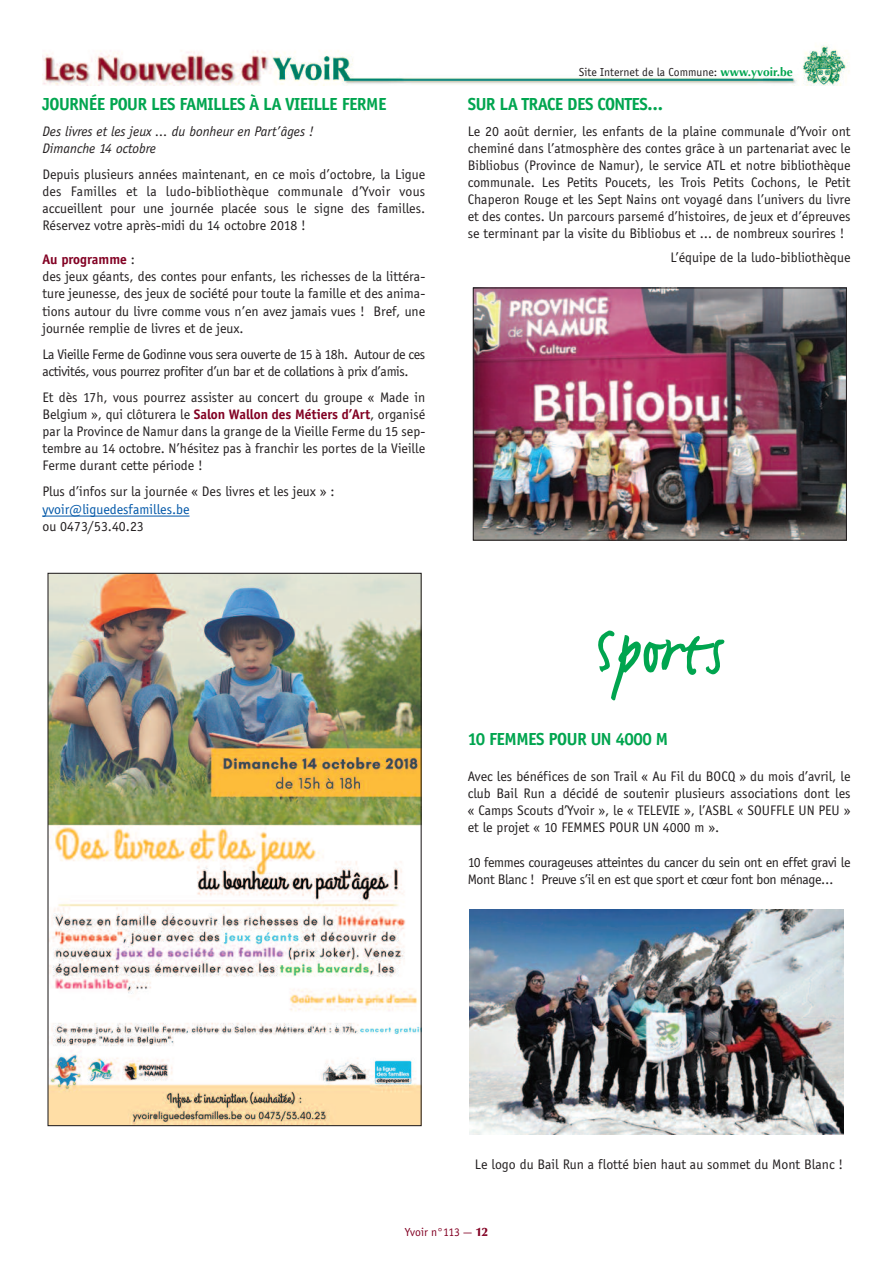
<style>
.page{position:relative;width:893px;height:1263px;background:#fff}
.page>*{position:absolute;margin:0;border:0;box-sizing:border-box;transform-origin:0 0}
.t1{font:600 82.5px "FF Justlefthand";letter-spacing:-.02em;color:#00a54f}
.t2{font:700 18px "Officina Sans";letter-spacing:-.025em;color:#00a54f}
.t3{font:14.25px/17.1px "Officina Sans";color:#231f20;text-align:justify}
.t4{font:14.25px/17.1px "Officina Sans";letter-spacing:-.025em;color:#231f20}
.t5{font:italic 14.25px/17.1px "Officina Sans";color:#231f20}
.t6{font:14.25px "Officina Sans";color:#0157a8}
.t7{font:12px "Officina Sans";color:#231f20}
.t8{font:12px "Officina Sans";letter-spacing:-.005em;color:#820123}
.s1{font-weight:700;color:#820123}
.s2{font-family:"Optima";font-weight:700;color:#00a54f}
.s3{font-family:"Optima";font-weight:900}
</style>
<div class="page">
<img style="left:43px;top:45px;width:806px;height:40px">
<hr style="left:42px;top:516px;width:148px;height:1px;background:#0157a8">
<img style="left:49px;top:575px;width:371px;height:549px">
<img style="left:475px;top:289px;width:370px;height:250px">
<div style="left:473px;top:287px;width:374px;height:254px;border:1px solid #231f20"></div>
<img style="left:469px;top:909px;width:374px;height:225px">
<p class="t2" style="left:42px;top:93px;width:345px">JOURNÉE POUR LES FAMILLES À LA VIEILLE FERME</p>
<p class="t5" style="left:42px;top:122px;width:273px">Des livres et les jeux … du bonheur en Part’âges !<br>Dimanche 14 octobre</p>
<p class="t3" style="left:42px;top:165px;width:384px">Depuis plusieurs années maintenant, en ce mois d’octobre, la Ligue des Familles et la ludo-bibliothèque communale d’Yvoir vous accueillent pour une journée placée sous le signe des familles.<br>Réservez votre après-midi du 14 octobre 2018 !</p>
<p class="t3" style="left:42px;top:251px;width:384px;text-align:left"><span class="s1">Au programme</span> :<br>des jeux géants, des contes pour enfants, les richesses de la littéra&shy;ture jeunesse, des jeux de société pour toute la famille et des anima&shy;tions autour du livre comme vous n’en avez jamais vues ! Bref, une journée remplie de livres et de jeux.</p>
<p class="t4" style="left:42px;top:345px;width:384px">La Vieille Ferme de Godinne vous sera ouverte de 15 à 18h. Autour de ces activités, vous pourrez profiter d’un bar et de collations à prix d’amis.</p>
<p class="t3" style="left:42px;top:388px;width:384px">Et dès 17h, vous pourrez assister au concert du groupe « Made in Belgium », qui clôturera le <span class="s1">Salon Wallon des Métiers d’Art</span>, organisé par la Province de Namur dans la grange de la Vieille Ferme du 15 sep&shy;tembre au 14 octobre. N’hésitez pas à franchir les portes de la Vieille Ferme durant cette période !</p>
<p class="t3" style="left:42px;top:483px;width:294px">Plus d’infos sur la journée « Des livres et les jeux » :</p>
<p class="t6" style="left:42px;top:500px;width:149px">yvoir@liguedesfamilles.be</p>
<p class="t3" style="left:42px;top:517px;width:103px">ou 0473/53.40.23</p>
<p class="t7" style="left:579px;top:65px;width:215px">Site Internet de la Commune: <span class="s2">www.yvoir.be</span></p>
<p class="t2" style="left:468px;top:93px;width:197px">SUR LA TRACE DES CONTES…</p>
<p class="t3" style="left:468px;top:122px;width:384px">Le 20 août dernier, les enfants de la plaine communale d’Yvoir ont cheminé dans l’atmosphère des contes grâce à un partenariat avec le Bibliobus (Province de Namur), le service ATL et notre bibliothèque communale. Les Petits Poucets, les Trois Petits Cochons, le Petit Chaperon Rouge et les Sept Nains ont voyagé dans l’univers du livre et des contes. Un parcours parsemé d’histoires, de jeux et d’épreuves se terminant par la visite du Bibliobus et … de nombreux sourires !</p>
<p class="t3" style="left:671px;top:249px;width:181px">L’équipe de la ludo-bibliothèque</p>
<h1 class="t1" style="left:594px;top:593px;width:132px">Sports</h1>
<p class="t2" style="left:468px;top:728px;width:202px">10 FEMMES POUR UN 4000 M</p>
<p class="t3" style="left:468px;top:767px;width:384px">Avec les bénéfices de son Trail « Au Fil du BOCQ » du mois d’avril, le club Bail Run a décidé de soutenir plusieurs associations dont les « Camps Scouts d’Yvoir », le « TELEVIE », l’ASBL « SOUFFLE UN PEU » et le projet « 10 FEMMES POUR UN 4000 m ».</p>
<p class="t4" style="left:468px;top:853px;width:384px">10 femmes courageuses atteintes du cancer du sein ont en effet gravi le<br>Mont Blanc ! Preuve s’il en est que sport et cœur font bon ménage…</p>
<p class="t3" style="left:475px;top:1155px;width:370px">Le logo du Bail Run a flotté bien haut au sommet du Mont Blanc !</p>
<p class="t8" style="left:405px;top:1225px;width:84px">Yvoir n°113 — <span class="s3">12</span></p>
</div>
